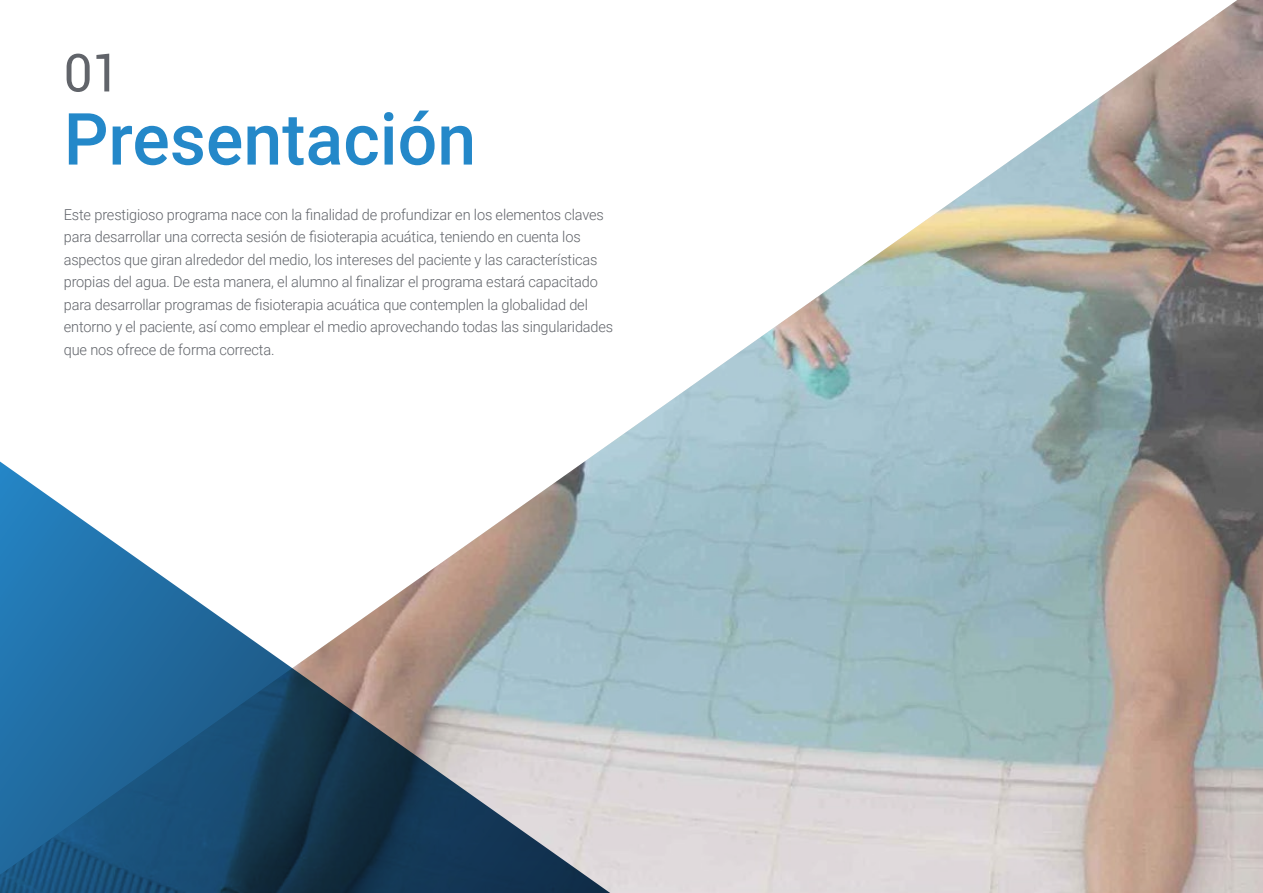
<style>
.page{position:relative;width:1263px;height:893px;background:#fff}
.page>*{position:absolute;margin:0;border:0;box-sizing:border-box;transform-origin:0 0}
.t1{font:500 72px "Roboto";color:#2488c9}
.t2{font:52.5px "Roboto";color:#61646a}
.t3{font:300 15px/22.5px "Roboto";letter-spacing:-.01em;color:#61646a}
</style>
<div class="page">
<img style="left:607px;top:0;width:656px;height:893px">
<svg style="left:0;top:446px;width:640px;height:447px"></svg>
<h2 class="t2" style="left:64px;top:36px;width:58px">01</h2>
<h1 class="t1" style="left:64px;top:89px;width:414px">Presentación</h1>
<p class="t3" style="left:64px;top:202px;width:551px">Este prestigioso programa nace con la finalidad de profundizar en los elementos claves para desarrollar una correcta sesión de fisioterapia acuática, teniendo en cuenta los aspectos que giran alrededor del medio, los intereses del paciente y las características propias del agua. De esta manera, el alumno al finalizar el programa estará capacitado para desarrollar programas de fisioterapia acuática que contemplen la globalidad del entorno y el paciente, así como emplear el medio aprovechando todas las singularidades que nos ofrece de forma correcta.</p>
</div>
